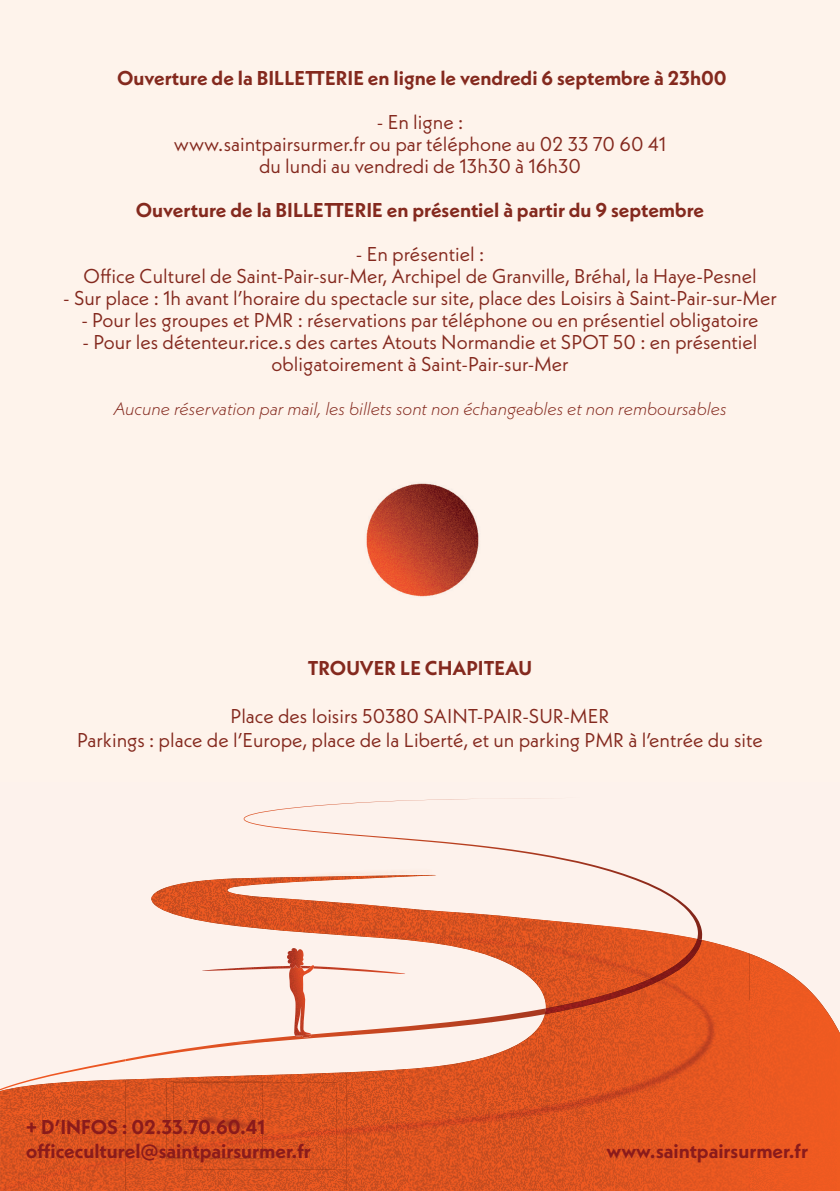
<style>
.page{position:relative;width:840px;height:1191px;background:#fff}
.page>*{position:absolute;margin:0;border:0;box-sizing:border-box;transform-origin:0 0}
.t1{font:800 113.4px/136px "Antarctican Headline";color:#802518}
.t2{font:italic 31.2px "Neue Kabel";color:#802518}
.t3{font:20px/22px "Neue Kabel";color:#84291e;text-align:center}
.t4{font:700 20px "Neue Kabel";color:#84291e}
.t5{font:700 20px/24px "Neue Kabel";color:#8a1b1b}
.t6{font:italic 300 18px "Neue Kabel";color:#84291e}
</style>
<div class="page">
<div style="left:0;top:0;width:839px;height:1191px;background:#fef3eb"></div>
<img style="left:366px;top:483px;width:113px;height:114px">
<img style="left:748px;top:953px;width:91px;height:138px">
<svg style="left:243px;top:798px;width:298px;height:38px"></svg>
<img style="left:151px;top:875px;width:522px;height:63px">
<img style="left:380px;top:937px;width:368px;height:64px">
<img style="left:409px;top:1001px;width:339px;height:90px">
<img style="left:346px;top:1068px;width:63px;height:23px">
<img style="left:360px;top:836px;width:317px;height:63px">
<img style="left:673px;top:899px;width:28px;height:40px">
<img style="left:351px;top:1017px;width:141px;height:18px">
<img style="left:491px;top:1008px;width:54px;height:14px">
<img style="left:0;top:1059px;width:125px;height:31px">
<img style="left:236px;top:1031px;width:115px;height:11px">
<img style="left:544px;top:939px;width:157px;height:75px">
<img style="left:202px;top:970px;width:31px;height:1px">
<img style="left:209px;top:966px;width:80px;height:4px">
<img style="left:314px;top:966px;width:91px;height:8px">
<img style="left:289px;top:968px;width:25px;height:67px">
<img style="left:295px;top:1034px;width:16px;height:3px">
<svg style="left:303px;top:958px;width:11px;height:10px"></svg>
<img style="left:287px;top:948px;width:16px;height:20px">
<img style="left:125px;top:1072px;width:221px;height:19px">
<img style="left:125px;top:1042px;width:140px;height:19px">
<img style="left:262px;top:1082px;width:74px;height:9px">
<img style="left:166px;top:1081px;width:96px;height:10px">
<img style="left:184px;top:1082px;width:75px;height:9px">
<img style="left:185px;top:1084px;width:74px;height:7px">
<svg style="left:0;top:1091px;width:839px;height:100px;background:#db5320"></svg>
<p class="t4" style="left:117px;top:65px;width:611px">Ouverture de la BILLETTERIE en ligne le vendredi 6 septembre à 23h00</p>
<p class="t3" style="left:174px;top:111px;width:493px">- En ligne :<br>www.saintpairsurmer.fr ou par téléphone au 02 33 70 60 41 du lundi au vendredi de 13h30 à 16h30</p>
<p class="t4" style="left:136px;top:197px;width:569px">Ouverture de la BILLETTERIE en présentiel à partir du 9 septembre</p>
<p class="t3" style="left:83px;top:243px;width:674px">- En présentiel :<br>Office Culturel de Saint-Pair-sur-Mer, Archipel de Granville, Bréhal, la Haye-Pesnel</p>
<p class="t3" style="left:63px;top:287px;width:715px">- Sur place : 1h avant l’horaire du spectacle sur site, place des Loisirs à Saint-Pair-sur-Mer</p>
<p class="t3" style="left:81px;top:309px;width:678px">- Pour les groupes et PMR : réservations par téléphone ou en présentiel obligatoire</p>
<p class="t3" style="left:82px;top:331px;width:676px">- Pour les détenteur.rice.s des cartes Atouts Normandie et SPOT 50 : en présentiel obligatoirement à Saint-Pair-sur-Mer</p>
<p class="t6" style="left:113px;top:398px;width:614px">Aucune réservation par mail, les billets sont non échangeables et non remboursables</p>
<h1 class="t1" style="left:46px;top:187px;width:409px">FESTIVAL<br>DES ARTS</h1>
<p class="t4" style="left:308px;top:655px;width:226px">TROUVER LE CHAPITEAU</p>
<p class="t3" style="left:77px;top:703px;width:686px;line-height:24px">Place des loisirs 50380 SAINT-PAIR-SUR-MER<br>Parkings : place de l’Europe, place de la Liberté, et un parking PMR à l’entrée du site</p>
<h2 class="t2" style="left:49px;top:729px;width:185px">21ème édition</h2>
<p class="t5" style="left:26px;top:1114px;width:286px">+ D’INFOS : 02.33.70.60.41 officeculturel@saintpairsurmer.fr</p>
<p class="t5" style="left:606px;top:1138px;width:203px">www.saintpairsurmer.fr</p>
</div>
